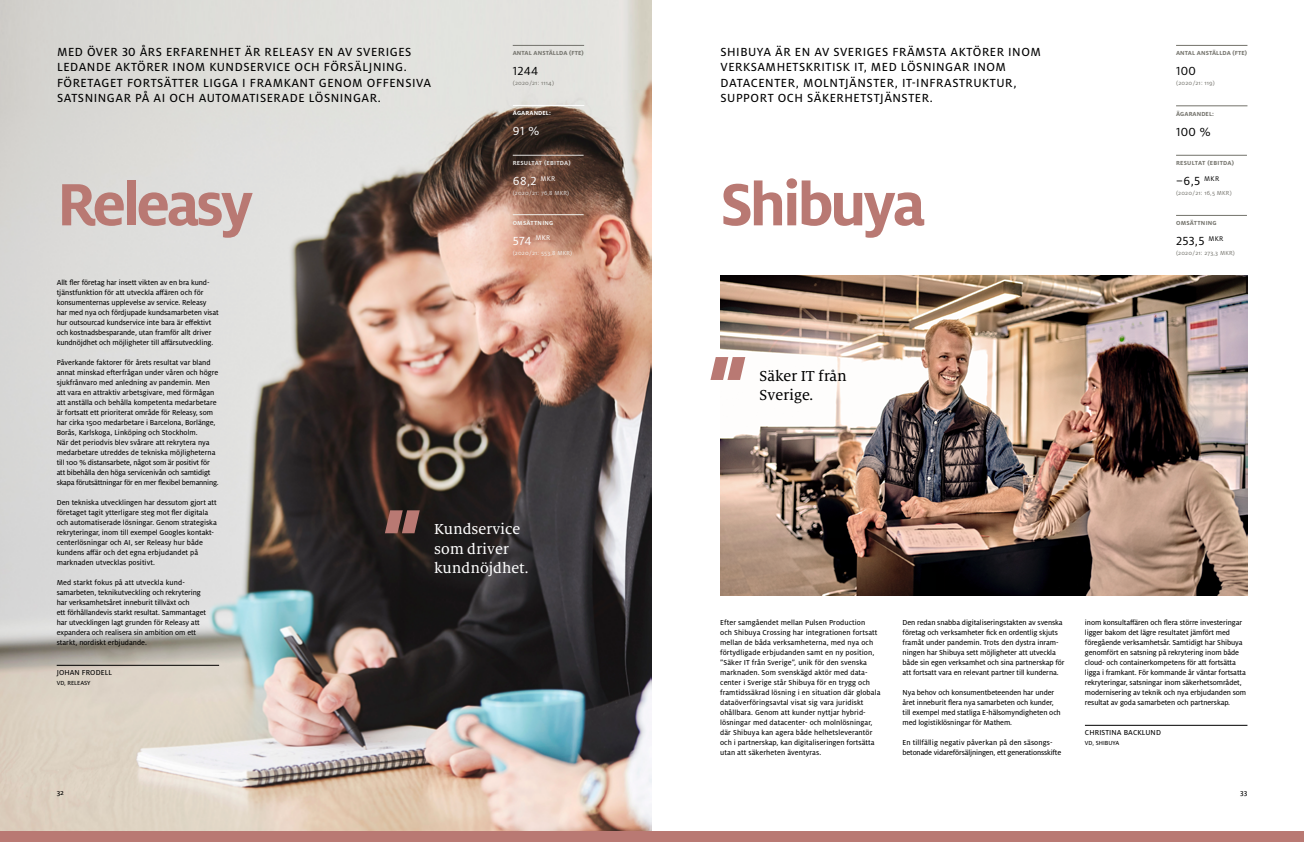
<style>
.page{position:relative;width:1304px;height:842px;background:#fff}
.page>*{position:absolute;margin:0;border:0;box-sizing:border-box;transform-origin:0 0}
.t1{font:700 66px "Milo Pro";letter-spacing:-.05em;color:#b97973}
.t2{font:16px/19.2px "Milo Serif Pro Text";color:#fff}
.t3{font:16px/19.2px "Milo Serif Pro Text";color:#000}
.t4{font:13px/15.6px "Milo Pro Text";letter-spacing:.04em;color:#000}
.t5{font:13px "Milo Pro";letter-spacing:.03em;color:#000}
.t6{font:13px "Milo Pro";letter-spacing:.03em;color:#fff}
.t7{font:8px/10px "Milo Pro Text";letter-spacing:-.01em;color:#000}
.t8{font:8px/10px "Milo Pro Text";letter-spacing:.01em;color:#000}
.t9{font:6.5px "Milo Pro";letter-spacing:.025em;color:#73726b}
.t10{font:700 6.5px "Milo Pro";letter-spacing:.01em;color:#73726b}
.t11{font:700 6.5px "Milo Pro";letter-spacing:.035em;color:#73726b}
.t12{font:6.5px "Milo Pro Text";color:#000}
.t13{font:6.5px "Milo Pro";letter-spacing:.025em;color:#f1f1ec}
.t14{font:6.5px "Milo Pro";letter-spacing:.025em;color:#e0dfdd}
.t15{font:700 6.5px "Milo Pro";letter-spacing:.035em;color:#e0dfdd}
.t16{font:700 6.5px "Milo Pro";letter-spacing:.035em;color:#f1f1ec}
.t17{font:700 6.5px "Milo Pro";letter-spacing:.01em;color:#fff}
</style>
<div class="page">
<hr style="left:1085px;top:725px;width:162px;height:1px;background:#000">
<img style="left:720px;top:275px;width:527px;height:320px">
<svg style="left:710px;top:357px;width:35px;height:23px"></svg>
<img style="left:0;top:0;width:652px;height:831px">
<hr style="left:57px;top:665px;width:162px;height:1px;background:#000">
<svg style="left:385px;top:510px;width:35px;height:23px"></svg>
<hr style="left:513px;top:45px;width:71px;height:1px;background:#73726b">
<hr style="left:513px;top:155px;width:71px;height:1px;background:#e0dfdd">
<hr style="left:513px;top:214px;width:71px;height:1px;background:#f1f1ec">
<hr style="left:1176px;top:45px;width:71px;height:1px;background:#73726b">
<hr style="left:1176px;top:155px;width:71px;height:1px;background:#73726b">
<hr style="left:1176px;top:215px;width:71px;height:1px;background:#73726b">
<hr style="left:1176px;top:106px;width:71px;height:1px;background:#73726b">
<hr style="left:513px;top:105px;width:71px;height:1px;background:#fff">
<div style="left:0;top:831px;width:1304px;height:11px;background:#b97973"></div>
<h3 class="t4" style="left:57px;top:44px;width:376px">MED ÖVER 30 ÅRS ERFARENHET ÄR RELEASY EN AV SVERIGES LEDANDE AKTÖRER INOM KUNDSERVICE OCH FÖRSÄLJNING.<br>FÖRETAGET FORTSÄTTER LIGGA I FRAMKANT GENOM OFFENSIVA SATSNINGAR PÅ AI OCH AUTOMATISERADE LÖSNINGAR.</h3>
<h1 class="t1" style="left:57px;top:167px;width:198px">Releasy</h1>
<p class="t10" style="left:513px;top:50px;width:73px">ANTAL ANSTÄLLDA (FTE)</p>
<h3 class="t5" style="left:513px;top:64px;width:27px">1244</h3>
<p class="t9" style="left:513px;top:80px;width:43px">(2020/21: 1114)</p>
<h3 class="t4" style="left:720px;top:44px;width:322px">SHIBUYA ÄR EN AV SVERIGES FRÄMSTA AKTÖRER INOM VERKSAMHETSKRITISK IT, MED LÖSNINGAR INOM DATACENTER, MOLNTJÄNSTER, IT-INFRASTRUKTUR, SUPPORT OCH SÄKERHETSTJÄNSTER.</h3>
<p class="t10" style="left:1176px;top:50px;width:73px">ANTAL ANSTÄLLDA (FTE)</p>
<h3 class="t5" style="left:1176px;top:64px;width:21px">100</h3>
<p class="t9" style="left:1176px;top:80px;width:40px">(2020/21: 119)</p>
<p class="t17" style="left:513px;top:110px;width:40px">ÄGARANDEL:</p>
<p class="t10" style="left:1176px;top:110px;width:40px">ÄGARANDEL:</p>
<h3 class="t6" style="left:513px;top:124px;width:28px">91 %</h3>
<h3 class="t5" style="left:1176px;top:125px;width:36px">100 %</h3>
<p class="t15" style="left:513px;top:160px;width:60px">RESULTAT (EBITDA)</p>
<h3 class="t6" style="left:513px;top:174px;width:44px">68,2 <sup>MKR</sup></h3>
<p class="t14" style="left:513px;top:190px;width:58px">(2020/21: 76,8 MKR)</p>
<p class="t16" style="left:513px;top:219px;width:42px">OMSÄTTNING</p>
<h3 class="t6" style="left:513px;top:233px;width:39px">574 <sup>MKR</sup></h3>
<p class="t13" style="left:513px;top:249px;width:61px">(2020/21: 553,8 MKR)</p>
<h1 class="t1" style="left:720px;top:167px;width:207px">Shibuya</h1>
<p class="t11" style="left:1176px;top:160px;width:60px">RESULTAT (EBITDA)</p>
<h3 class="t5" style="left:1176px;top:174px;width:44px">–6,5 <sup>MKR</sup></h3>
<p class="t9" style="left:1176px;top:190px;width:57px">(2020/21: 16,5 MKR)</p>
<p class="t11" style="left:1176px;top:220px;width:42px">OMSÄTTNING</p>
<h3 class="t5" style="left:1176px;top:234px;width:49px">253,5 <sup>MKR</sup></h3>
<p class="t9" style="left:1176px;top:250px;width:60px">(2020/21: 273,3 MKR)</p>
<p class="t7" style="left:57px;top:278px;width:163px">Allt fler företag har insett vikten av en bra kund&shy;tjänstfunktion för att utveckla affären och för konsumenternas upplevelse av service. Releasy har med nya och fördjupade kundsamarbeten visat hur outsourcad kundservice inte bara är effektivt och kostnadsbesparande, utan framför allt driver kundnöjdhet och möjligheter till affärsutveckling.</p>
<p class="t7" style="left:57px;top:358px;width:164px">Påverkande faktorer för årets resultat var bland annat minskad efterfrågan under våren och högre sjukfrånvaro med anledning av pandemin. Men att vara en attraktiv arbetsgivare, med förmågan att anställa och behålla kompetenta medarbetare är fortsatt ett prioriterat område för Releasy, som har cirka 1500 medarbetare i Barcelona, Borlänge, Borås, Karlskoga, Linköping och Stockholm.<br>När det periodvis blev svårare att rekrytera nya medarbetare utreddes de tekniska möjligheterna till 100 % distansarbete, något som är positivt för att bibehålla den höga servicenivån och samtidigt skapa förutsättningar för en mer flexibel bemanning.</p>
<p class="t7" style="left:57px;top:498px;width:162px">Den tekniska utvecklingen har dessutom gjort att företaget tagit ytterligare steg mot fler digitala och automatiserade lösningar. Genom strategiska rekryteringar, inom till exempel Googles kontakt&shy;centerlösningar och AI, ser Releasy hur både kundens affär och det egna erbjudandet på marknaden utvecklas positivt.</p>
<p class="t7" style="left:57px;top:578px;width:151px">Med starkt fokus på att utveckla kund&shy;samarbeten, teknikutveckling och rekrytering har verksamhetsåret inneburit tillväxt och<br>ett förhållandevis starkt resultat. Sammantaget har utvecklingen lagt grunden för Releasy att expandera och realisera sin ambition om ett starkt, nordiskt erbjudande.</p>
<p class="t8" style="left:57px;top:668px;width:57px">JOHAN FRODELL</p>
<p class="t12" style="left:57px;top:680px;width:35px">VD, RELEASY</p>
<h2 class="t2" style="left:434px;top:520px;width:96px">Kundservice som driver kundnöjdhet.</h2>
<h2 class="t3" style="left:760px;top:366px;width:89px">Säker IT från<br>Sverige.</h2>
<p class="t8" style="left:720px;top:618px;width:162px">Efter samgåendet mellan Pulsen Production<br>och Shibuya Crossing har integrationen fortsatt mellan de båda verksamheterna, med nya och förtydligade erbjudanden samt en ny position, ”Säker IT från Sverige”, unik för den svenska marknaden. Som svenskägd aktör med data&shy;center i Sverige står Shibuya för en trygg och framtidssäkrad lösning i en situation där globala dataöverföringsavtal visat sig vara juridiskt ohållbara. Genom att kunder nyttjar hybrid&shy;lösningar med datacenter- och molnlösningar, där Shibuya kan agera både helhetsleverantör och i partnerskap, kan digitaliseringen fortsätta utan att säkerheten äventyras.</p>
<p class="t7" style="left:903px;top:618px;width:164px">Den redan snabba digitaliseringstakten av svenska företag och verksamheter fick en ordentlig skjuts framåt under pandemin. Trots den dystra inram&shy;ningen har Shibuya sett möjligheter att utveckla både sin egen verksamhet och sina partnerskap för att fortsatt vara en relevant partner till kunderna.</p>
<p class="t7" style="left:903px;top:688px;width:160px">Nya behov och konsumentbeteenden har under året inneburit flera nya samarbeten och kunder, till exempel med statliga E-hälsomyndigheten och med logistiklösningar för Mathem.</p>
<p class="t7" style="left:903px;top:738px;width:160px">En tillfällig negativ påverkan på den säsongs&shy;betonade vidareförsäljningen, ett generationsskifte</p>
<p class="t7" style="left:1085px;top:618px;width:163px">inom konsultaffären och flera större investeringar ligger bakom det lägre resultatet jämfört med föregående verksamhetsår. Samtidigt har Shibuya genomfört en satsning på rekrytering inom både cloud- och containerkompetens för att fortsätta ligga i framkant. För kommande år väntar fortsatta rekryteringar, satsningar inom säkerhetsområdet, modernisering av teknik och nya erbjudanden som resultat av goda samarbeten och partnerskap.</p>
<p class="t8" style="left:1085px;top:728px;width:77px">CHRISTINA BACKLUND</p>
<p class="t12" style="left:1085px;top:740px;width:36px">VD, SHIBUYA</p>
<p class="t7" style="left:57px;top:788px;width:9px">32</p>
<p class="t7" style="left:1240px;top:788px;width:9px">33</p>
</div>
